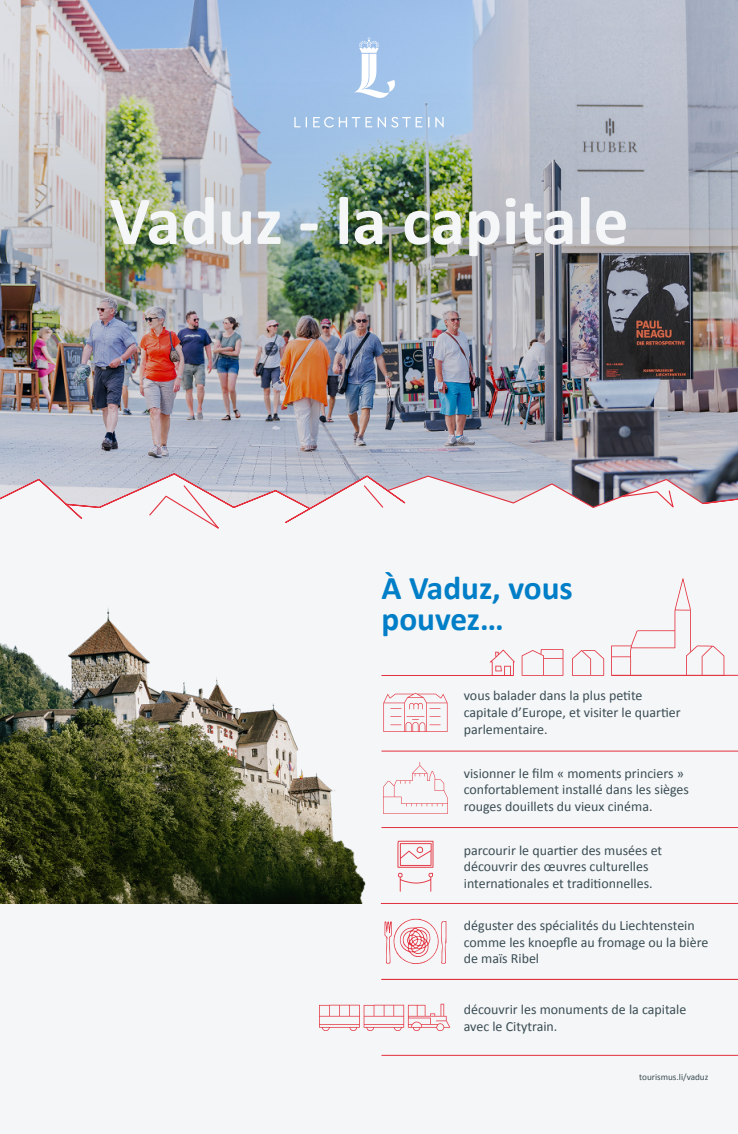
<style>
.page{position:relative;width:738px;height:1134px;background:#fff}
.page>*{position:absolute;margin:0;border:0;box-sizing:border-box;transform-origin:0 0}
.t1{font:700 69.2px "Calibri";color:#f5f6f7}
.t2{font:700 33.2px/30.8px "Calibri";color:#007ec7}
.t3{font:13.96px/16.7px "Calibri";color:#3a4d55}
.t4{font:9.2px "Calibri";color:#3a4d55}
</style>
<div class="page">
<img style="left:0;top:0;width:737px;height:473px">
<img style="left:0;top:607px;width:474px;height:297px">
<svg style="left:435px;top:117px;width:8px;height:11px"></svg>
<svg style="left:313px;top:117px;width:109px;height:11px"></svg>
<svg style="left:294px;top:117px;width:13px;height:10px"></svg>
<svg style="left:354px;top:37px;width:41px;height:61px"></svg>
<svg style="left:0;top:473px;width:737px;height:56px"></svg>
<hr style="left:381px;top:827px;width:356px;height:1px;background:#e3303e">
<hr style="left:380px;top:903px;width:357px;height:1px;background:#e3303e">
<hr style="left:381px;top:979px;width:356px;height:1px;background:#e3303e">
<hr style="left:381px;top:1055px;width:356px;height:1px;background:#e3303e">
<hr style="left:381px;top:751px;width:356px;height:1px;background:#e3303e">
<svg style="left:382px;top:762px;width:65px;height:52px"></svg>
<svg style="left:319px;top:1004px;width:131px;height:27px"></svg>
<svg style="left:384px;top:919px;width:62px;height:45px"></svg>
<svg style="left:397px;top:841px;width:36px;height:51px"></svg>
<hr style="left:611px;top:675px;width:126px;height:1px;background:#e3303e">
<hr style="left:381px;top:675px;width:131px;height:1px;background:#e3303e">
<svg style="left:489px;top:649px;width:25px;height:27px"></svg>
<svg style="left:521px;top:649px;width:42px;height:27px"></svg>
<svg style="left:611px;top:578px;width:112px;height:98px"></svg>
<svg style="left:571px;top:650px;width:32px;height:26px"></svg>
<svg style="left:383px;top:693px;width:64px;height:39px"></svg>
<h1 class="t1" style="left:109px;top:172px;width:520px">Vaduz - la capitale</h1>
<h2 class="t2" style="left:381px;top:571px;width:193px">À Vaduz, vous pouvez…</h2>
<p class="t3" style="left:463px;top:687px;width:218px">vous balader dans la plus petite capitale d’Europe, et visiter le quartier parlementaire.</p>
<p class="t3" style="left:463px;top:764px;width:226px">visionner le film « moments princiers » confortablement installé dans les sièges rouges douillets du vieux cinéma.</p>
<p class="t3" style="left:463px;top:841px;width:200px">parcourir le quartier des musées et découvrir des œuvres culturelles internationales et traditionnelles.</p>
<p class="t3" style="left:463px;top:916px;width:246px">déguster des spécialités du Liechtenstein comme les knoepfle au fromage ou la bière de maïs Ribel</p>
<p class="t3" style="left:463px;top:1001px;width:224px">découvrir les monuments de la capitale avec le Citytrain.</p>
<p class="t4" style="left:638px;top:1070px;width:71px">tourismus.li/vaduz</p>
</div>
